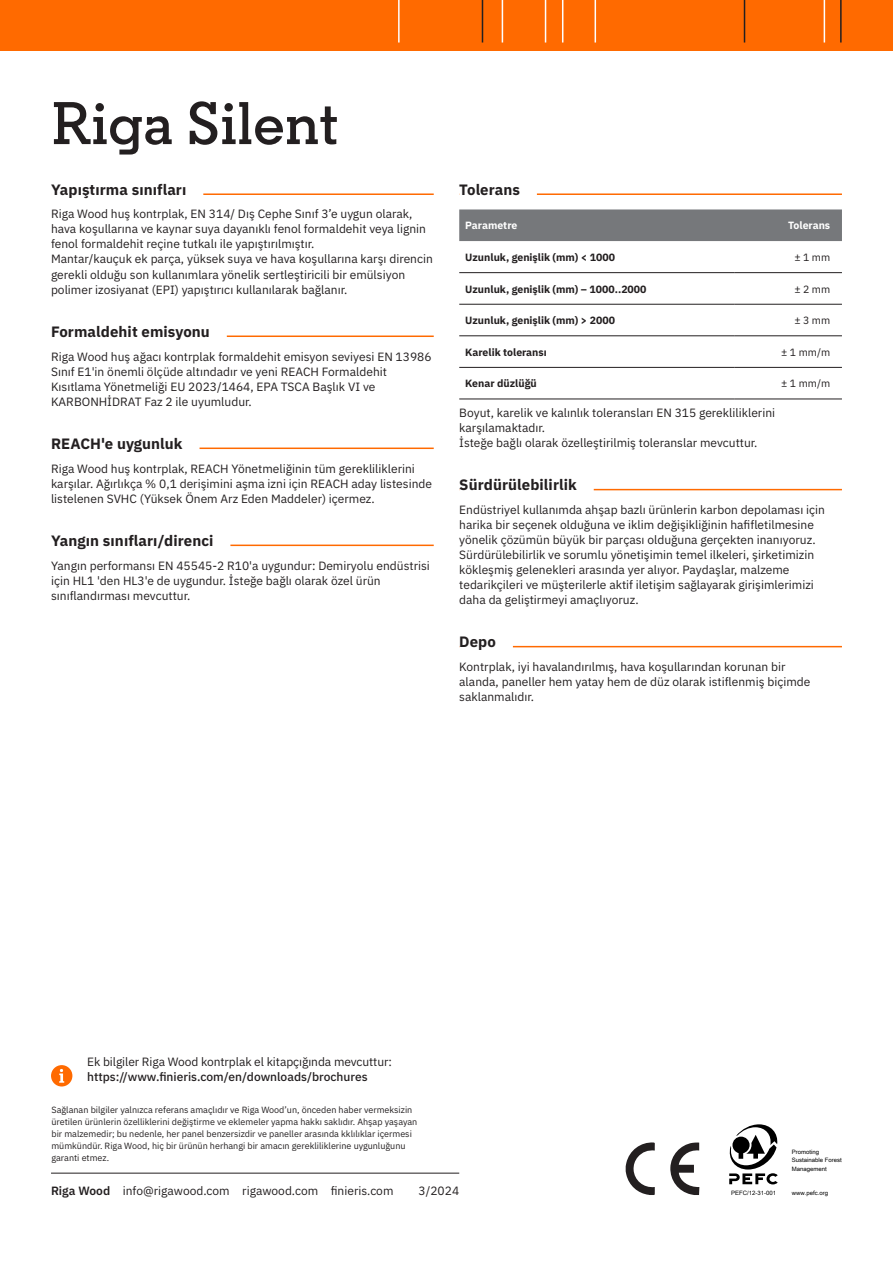
<style>
.page{position:relative;width:893px;height:1263px;background:#fff}
.page>*{position:absolute;margin:0;border:0;box-sizing:border-box;transform-origin:0 0}
.Nosaukums{font:600 60px "Regular Slab";letter-spacing:.005em;color:#231f20}
.Sadaļa{font:700 15px "IBM Plex Sans";letter-spacing:.005em;color:#231f20}
.pamatteksts__6{font:12px/15px "IBM Plex Sans";color:#231f20}
.tabula{font:12px "IBM Plex Sans";letter-spacing:-.005em;color:#231f20}
.tabula-2{font:500 12px "IBM Plex Sans";color:#231f20}
.tabula-3{font:700 10.5px "IBM Plex Sans";color:#231f20}
.tabula-4{font:10.5px "IBM Plex Sans";color:#231f20}
.tabula-5{font:700 10.5px "IBM Plex Sans";color:#fff}
.tabula-6{font:9px/12px "IBM Plex Sans";color:#231f20}
.t1{font:6px/8.4px "Arial Unicode MS";color:#000}
.s1{font-weight:600}
</style>
<div class="page">
<div style="left:0;top:0;width:893px;height:51px;background:#ff6a00"></div>
<hr style="left:482px;top:0;width:1px;height:43px;background:#231f20">
<hr style="left:840px;top:0;width:2px;height:43px;background:#231f20">
<hr style="left:744px;top:0;width:1px;height:43px;background:#231f20">
<hr style="left:502px;top:0;width:1px;height:43px;background:#fff">
<hr style="left:824px;top:0;width:1px;height:43px;background:#fff">
<hr style="left:398px;top:0;width:2px;height:43px;background:#fff">
<hr style="left:545px;top:0;width:1px;height:43px;background:#fff">
<hr style="left:562px;top:0;width:1px;height:43px;background:#fff">
<hr style="left:595px;top:0;width:1px;height:43px;background:#fff">
<hr style="left:51px;top:193px;width:383px;height:2px;background:#ff6a00">
<div style="left:51px;top:191px;width:152px;height:7px;background:#fff"></div>
<hr style="left:51px;top:335px;width:383px;height:2px;background:#ff6a00">
<div style="left:51px;top:333px;width:176px;height:7px;background:#fff"></div>
<hr style="left:51px;top:447px;width:383px;height:2px;background:#ff6a00">
<div style="left:51px;top:445px;width:149px;height:7px;background:#fff"></div>
<hr style="left:51px;top:545px;width:383px;height:1px;background:#ff6a00">
<div style="left:51px;top:542px;width:179px;height:7px;background:#fff"></div>
<hr style="left:459px;top:193px;width:383px;height:2px;background:#ff6a00">
<div style="left:459px;top:191px;width:78px;height:7px;background:#fff"></div>
<hr style="left:459px;top:489px;width:383px;height:1px;background:#ff6a00">
<div style="left:459px;top:486px;width:135px;height:8px;background:#fff"></div>
<hr style="left:459px;top:646px;width:383px;height:1px;background:#ff6a00">
<div style="left:459px;top:643px;width:54px;height:8px;background:#fff"></div>
<div style="left:459px;top:209px;width:383px;height:32px;background:#76787b"></div>
<hr style="left:459px;top:272px;width:276px;height:1px;background:#231f20">
<hr style="left:735px;top:272px;width:107px;height:1px;background:#231f20">
<hr style="left:459px;top:304px;width:276px;height:1px;background:#231f20">
<hr style="left:735px;top:304px;width:107px;height:1px;background:#231f20">
<hr style="left:459px;top:335px;width:276px;height:1px;background:#231f20">
<hr style="left:735px;top:335px;width:107px;height:1px;background:#231f20">
<hr style="left:459px;top:367px;width:276px;height:1px;background:#231f20">
<hr style="left:735px;top:367px;width:107px;height:1px;background:#231f20">
<hr style="left:459px;top:399px;width:276px;height:1px;background:#231f20">
<hr style="left:735px;top:399px;width:107px;height:1px;background:#231f20">
<div style="left:51px;top:1065px;width:21px;height:21px;background:#ff6a00;border-radius:50%"></div>
<svg style="left:59px;top:1069px;width:5px;height:14px"></svg>
<hr style="left:51px;top:1173px;width:408px;height:1px;background:#231f20">
<svg style="left:670px;top:1142px;width:29px;height:53px"></svg>
<svg style="left:626px;top:1142px;width:29px;height:53px"></svg>
<svg style="left:729px;top:1124px;width:49px;height:60px"></svg>
<p class="Nosaukums" style="left:51px;top:86px;width:289px">Riga Silent</p>
<p class="Sadaļa" style="left:51px;top:178px;width:137px">Yapıştırma sınıfları</p>
<p class="pamatteksts__6" style="left:51px;top:206px;width:376px">Riga Wood huş kontrplak, EN 314/ Dış Cephe Sınıf 3’e uygun olarak, hava koşullarına ve kaynar suya dayanıklı fenol formaldehit veya lignin fenol formaldehit reçine tutkalı ile yapıştırılmıştır.</p>
<p class="pamatteksts__6" style="left:51px;top:251px;width:383px">Mantar/kauçuk ek parça, yüksek suya ve hava koşullarına karşı direncin gerekli olduğu son kullanımlara yönelik sertleştiricili bir emülsiyon polimer izosiyanat (EPI) yapıştırıcı kullanılarak bağlanır.</p>
<p class="Sadaļa" style="left:51px;top:320px;width:160px">Formaldehit emisyonu</p>
<p class="pamatteksts__6" style="left:51px;top:348px;width:382px">Riga Wood huş ağacı kontrplak formaldehit emisyon seviyesi EN 13986<br>Sınıf E1'in önemli ölçüde altındadır ve yeni REACH Formaldehit Kısıtlama Yönetmeliği EU 2023/1464, EPA TSCA Başlık VI ve KARBONHİDRAT Faz 2 ile uyumludur.</p>
<p class="Sadaļa" style="left:51px;top:432px;width:133px">REACH'e uygunluk</p>
<p class="pamatteksts__6" style="left:51px;top:460px;width:382px">Riga Wood huş kontrplak, REACH Yönetmeliğinin tüm gerekliliklerini karşılar. Ağırlıkça % 0,1 derişimini aşma izni için REACH aday listesinde listelenen SVHC (Yüksek Önem Arz Eden Maddeler) içermez.</p>
<p class="Sadaļa" style="left:51px;top:529px;width:164px">Yangın sınıfları/direnci</p>
<p class="pamatteksts__6" style="left:51px;top:557px;width:380px">Yangın performansı EN 45545-2 R10'a uygundur: Demiryolu endüstrisi için HL1 'den HL3'e de uygundur. İsteğe bağlı olarak özel ürün sınıflandırması mevcuttur.</p>
<p class="Sadaļa" style="left:459px;top:178px;width:62px">Tolerans</p>
<p class="tabula-5" style="left:465px;top:217px;width:54px">Parametre</p>
<p class="tabula-5" style="left:788px;top:217px;width:44px">Tolerans</p>
<p class="tabula-3" style="left:465px;top:249px;width:151px">Uzunluk, genişlik (mm) &lt; 1000</p>
<p class="tabula-4" style="left:794px;top:249px;width:37px">± 1 mm</p>
<p class="tabula-3" style="left:465px;top:280px;width:183px">Uzunluk, genişlik (mm) – 1000..2000</p>
<p class="tabula-4" style="left:794px;top:281px;width:37px">± 2 mm</p>
<p class="tabula-3" style="left:465px;top:312px;width:151px">Uzunluk, genişlik (mm) &gt; 2000</p>
<p class="tabula-4" style="left:794px;top:312px;width:37px">± 3 mm</p>
<p class="tabula-3" style="left:465px;top:344px;width:83px">Karelik toleransı</p>
<p class="tabula-4" style="left:781px;top:344px;width:51px">± 1 mm/m</p>
<p class="tabula-3" style="left:465px;top:375px;width:73px">Kenar düzlüğü</p>
<p class="tabula-4" style="left:781px;top:375px;width:51px">± 1 mm/m</p>
<p class="pamatteksts__6" style="left:459px;top:404px;width:317px">Boyut, karelik ve kalınlık toleransları EN 315 gerekliliklerini karşılamaktadır.</p>
<p class="pamatteksts__6" style="left:459px;top:434px;width:300px">İsteğe bağlı olarak özelleştirilmiş toleranslar mevcuttur.</p>
<p class="Sadaļa" style="left:459px;top:473px;width:119px">Sürdürülebilirlik</p>
<p class="pamatteksts__6" style="left:459px;top:501px;width:367px">Endüstriyel kullanımda ahşap bazlı ürünlerin karbon depolaması için harika bir seçenek olduğuna ve iklim değişikliğinin hafifletilmesine yönelik çözümün büyük bir parçası olduğuna gerçekten inanıyoruz.<br>Sürdürülebilirlik ve sorumlu yönetişimin temel ilkeleri, şirketimizin kökleşmiş gelenekleri arasında yer alıyor. Paydaşlar, malzeme tedarikçileri ve müşterilerle aktif iletişim sağlayarak girişimlerimizi daha da geliştirmeyi amaçlıyoruz.</p>
<p class="Sadaļa" style="left:459px;top:630px;width:38px">Depo</p>
<p class="pamatteksts__6" style="left:459px;top:658px;width:353px">Kontrplak, iyi havalandırılmış, hava koşullarından korunan bir alanda, paneller hem yatay hem de düz olarak istiflenmiş biçimde saklanmalıdır.</p>
<p class="tabula" style="left:87px;top:1052px;width:306px">Ek bilgiler Riga Wood kontrplak el kitapçığında mevcuttur:</p>
<p class="tabula-2" style="left:87px;top:1067px;width:282px">https://www.finieris.com/en/downloads/brochures</p>
<p class="tabula-6" style="left:51px;top:1103px;width:367px">Sağlanan bilgiler yalnızca referans amaçlıdır ve Riga Wood’un, önceden haber vermeksizin üretilen ürünlerin özelliklerini değiştirme ve eklemeler yapma hakkı saklıdır. Ahşap yaşayan bir malzemedir; bu nedenle, her panel benzersizdir ve paneller arasında kklılıklar içermesi mümkündür. Riga Wood, hiç bir ürünün herhangi bir amacın gerekliliklerine uygunluğunu garanti etmez.</p>
<p class="tabula" style="left:51px;top:1181px;width:344px"><span class="s1">Riga Wood</span> info@rigawood.com rigawood.com finieris.com</p>
<p class="tabula" style="left:419px;top:1181px;width:42px">3/2024</p>
<p class="t1" style="left:731px;top:1188px;width:47px">PEFC/12-31-001</p>
<p class="t1" style="left:792px;top:1147px;width:52px">Promoting<br>Sustainable Forest<br>Management</p>
<p class="t1" style="left:792px;top:1188px;width:38px">www.pefc.org</p>
</div>
